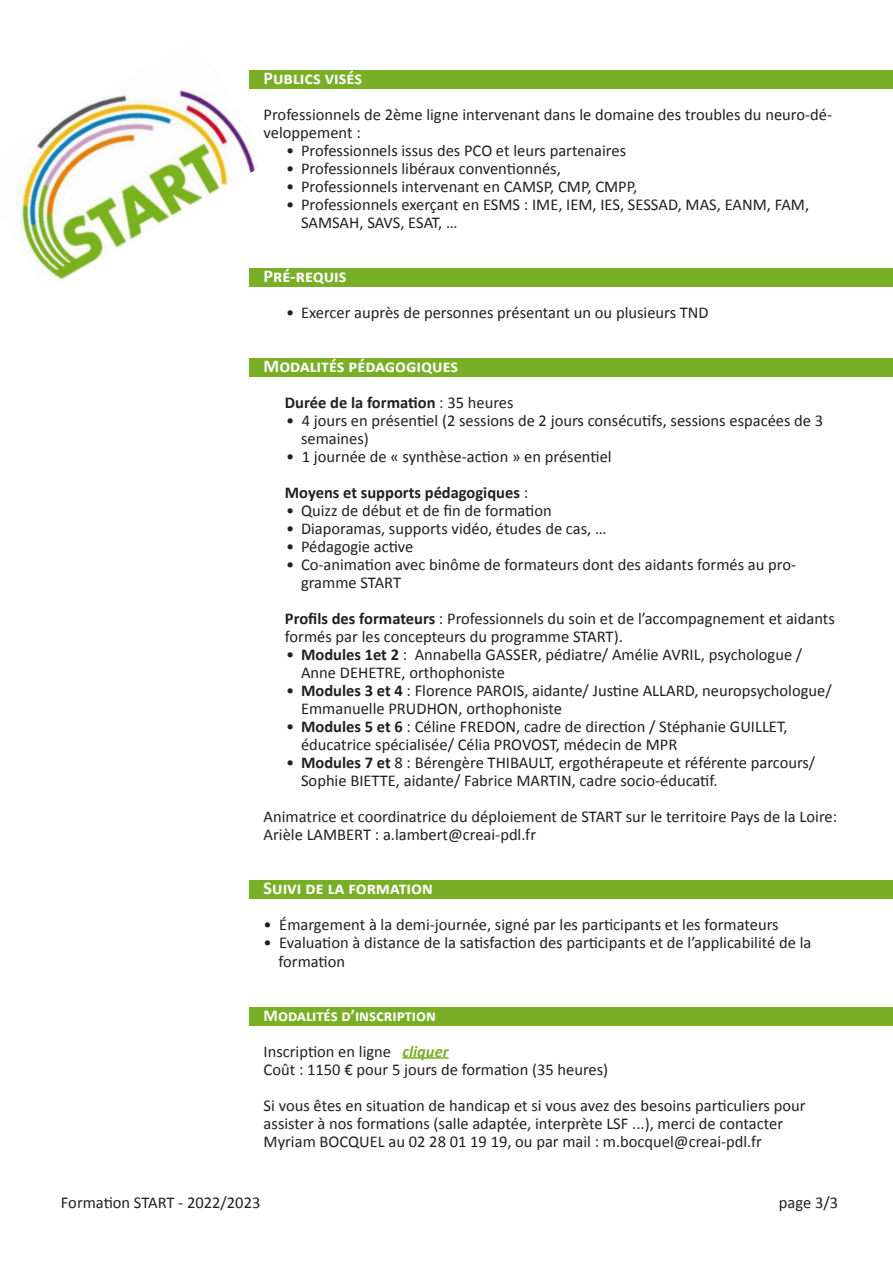
<style>
.page{position:relative;width:893px;height:1263px;background:#fff}
.page>*{position:absolute;margin:0;border:0;box-sizing:border-box;transform-origin:0 0}
.t1{font:700 18px "Calibri";color:#fff}
.t2{font:16.5px/18px "Calibri";color:#231f20}
.t3{font:700 16.5px "Calibri";color:#231f20}
.t4{font:700 16.5px "Calibri";color:#fff}
.s1{font-weight:400}
.s2{font-weight:700}
.s3{font-weight:700;font-style:italic;color:#79af26}
</style>
<div class="page">
<img style="left:18px;top:88px;width:238px;height:193px">
<div style="left:249px;top:1007px;width:644px;height:19px;background:#79af26"></div>
<div style="left:249px;top:880px;width:644px;height:19px;background:#79af26"></div>
<div style="left:249px;top:358px;width:644px;height:19px;background:#79af26"></div>
<div style="left:249px;top:268px;width:644px;height:19px;background:#79af26"></div>
<div style="left:249px;top:70px;width:644px;height:19px;background:#79af26"></div>
<hr style="left:402px;top:1057px;width:47px;height:2px;background:#79af26">
<p class="t1" style="left:264px;top:67px;width:100px">Publics visés</p>
<p class="t2" style="left:264px;top:105px;width:570px">Professionnels de 2ème ligne intervenant dans le domaine des troubles du neuro-dé&shy;veloppement :</p>
<p class="t2" style="left:286px;top:141px;width:341px">• Professionnels issus des PCO et leurs partenaires</p>
<p class="t2" style="left:286px;top:159px;width:276px">• Professionnels libéraux conventionnés,</p>
<p class="t2" style="left:286px;top:177px;width:353px">• Professionnels intervenant en CAMSP, CMP, CMPP,</p>
<p class="t2" style="left:301px;top:195px;width:510px;text-indent:-15px">• Professionnels exerçant en ESMS : IME, IEM, IES, SESSAD, MAS, EANM, FAM,<br>SAMSAH, SAVS, ESAT, …</p>
<p class="t1" style="left:264px;top:265px;width:84px">Pré-requis</p>
<p class="t2" style="left:286px;top:303px;width:424px">• Exercer auprès de personnes présentant un ou plusieurs TND</p>
<p class="t1" style="left:264px;top:355px;width:196px">Modalités pédagogiques</p>
<p class="t3" style="left:285px;top:392px;width:230px">Durée de la formation <span class="s1">: 35 heures</span></p>
<p class="t2" style="left:301px;top:411px;width:524px;text-indent:-15px">• 4 jours en présentiel (2 sessions de 2 jours consécutifs, sessions espacées de 3 semaines)</p>
<p class="t2" style="left:286px;top:447px;width:327px">• 1 journée de « synthèse-action » en présentiel</p>
<p class="t3" style="left:285px;top:482px;width:245px">Moyens et supports pédagogiques <span class="s1">:</span></p>
<p class="t2" style="left:286px;top:501px;width:267px">• Quizz de début et de fin de formation</p>
<p class="t2" style="left:286px;top:519px;width:322px">• Diaporamas, supports vidéo, études de cas, …</p>
<p class="t2" style="left:286px;top:537px;width:129px">• Pédagogie active</p>
<p class="t2" style="left:301px;top:555px;width:497px;text-indent:-15px">• Co-animation avec binôme de formateurs dont des aidants formés au pro&shy;gramme START</p>
<p class="t2" style="left:285px;top:609px;width:551px"><span class="s2">Profils des formateurs</span> : Professionnels du soin et de l’accompagnement et aidants formés par les concepteurs du programme START).</p>
<p class="t2" style="left:286px;top:645px;width:518px">• <span class="s2">Modules 1et 2</span> : Annabella GASSER, pédiatre/ Amélie AVRIL, psychologue /</p>
<p class="t2" style="left:301px;top:663px;width:205px">Anne DEHETRE, orthophoniste</p>
<p class="t2" style="left:301px;top:681px;width:532px;text-indent:-15px">• <span class="s2">Modules 3 et 4</span> : Florence PAROIS, aidante/ Justine ALLARD, neuropsychologue/<br>Emmanuelle PRUDHON, orthophoniste</p>
<p class="t2" style="left:286px;top:717px;width:503px">• <span class="s2">Modules 5 et 6</span> : Céline FREDON, cadre de direction / Stéphanie GUILLET,</p>
<p class="t2" style="left:301px;top:735px;width:378px">éducatrice spécialisée/ Célia PROVOST, médecin de MPR</p>
<p class="t2" style="left:301px;top:753px;width:516px;text-indent:-15px">• <span class="s2">Modules 7 et</span> 8 : Bérengère THIBAULT, ergothérapeute et référente parcours/<br>Sophie BIETTE, aidante/ Fabrice MARTIN, cadre socio-éducatif.</p>
<p class="t2" style="left:264px;top:807px;width:575px">Animatrice et coordinatrice du déploiement de START sur le territoire Pays de la Loire:<br>Arièle LAMBERT : a.lambert@creai-pdl.fr</p>
<p class="t1" style="left:264px;top:877px;width:171px">Suivi de la formation</p>
<p class="t2" style="left:264px;top:915px;width:517px">• Émargement à la demi-journée, signé par les participants et les formateurs</p>
<p class="t2" style="left:279px;top:933px;width:534px;text-indent:-15px">• Evaluation à distance de la satisfaction des participants et de l’applicabilité de la formation</p>
<p class="t4" style="left:264px;top:1004px;width:174px">Modalités d’inscription</p>
<p class="t2" style="left:264px;top:1041px;width:186px">Inscription en ligne <span class="s3">cliquer</span></p>
<p class="t2" style="left:264px;top:1059px;width:346px">Coût : 1150 € pour 5 jours de formation (35 heures)</p>
<p class="t2" style="left:264px;top:1095px;width:543px">Si vous êtes en situation de handicap et si vous avez des besoins particuliers pour assister à nos formations (salle adaptée, interprète LSF ...), merci de contacter</p>
<p class="t2" style="left:264px;top:1131px;width:500px">Myriam BOCQUEL au 02 28 01 19 19, ou par mail : m.bocquel@creai-pdl.fr</p>
<p class="t2" style="left:61px;top:1193px;width:201px">Formation START - 2022/2023</p>
<p class="t2" style="left:779px;top:1193px;width:61px">page 3/3</p>
</div>
